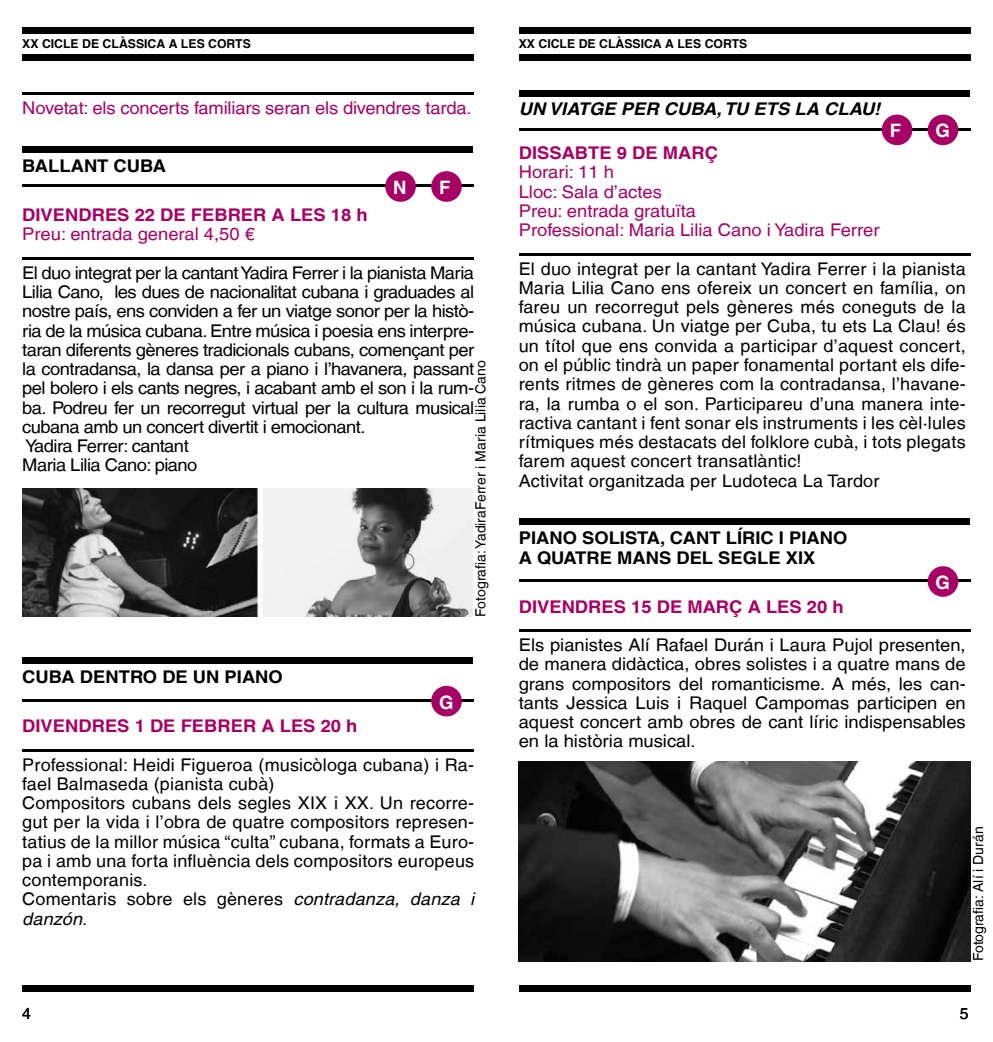
<style>
.page{position:relative;width:993px;height:1042px;background:#fff}
.page>*{position:absolute;margin:0;border:0;box-sizing:border-box;transform-origin:0 0}
.t1{font:700 18.55px "Helvetica LT";color:#fff}
.t2{font:17.5px/19.2px "Helvetica LT";letter-spacing:.01em;color:#000}
.t3{font:17.5px/19.2px "Helvetica LT";letter-spacing:-.03em;color:#000;scale:1.05 1}
.t4{font:17.5px/19.2px "Helvetica LT";letter-spacing:.01em;color:#000;text-align:justify;scale:1.05 1}
.t5{font:17.5px/19.2px "Helvetica LT";color:#a70064;scale:1.05 1}
.t6{font:700 17.5px "Helvetica LT";color:#a70064;scale:1.05 1}
.t7{font:700 17.5px/19.2px "Helvetica LT";color:#000;scale:1.05 1}
.t8{font:italic 700 17.5px "Helvetica LT";color:#000;scale:1.05 1}
.t9{font:15.75px "Helvetica LT";color:#000}
.t10{font:14px "Helvetica LT";color:#000}
.t11{font:700 12.25px "Helvetica LT";color:#000}
.s1{font-style:italic}
</style>
<div class="page">
<div style="left:518px;top:90px;width:451px;height:6px;background:#000"></div>
<hr style="left:518px;top:128px;width:452px;height:3px;background:#000">
<div style="left:927px;top:115px;width:30px;height:30px;background:#a70064;border-radius:50%"></div>
<div style="left:881px;top:115px;width:31px;height:30px;background:#a70064;border-radius:50%"></div>
<hr style="left:518px;top:253px;width:452px;height:2px;background:#000">
<div style="left:518px;top:519px;width:451px;height:6px;background:#000"></div>
<hr style="left:518px;top:579px;width:452px;height:3px;background:#000">
<div style="left:927px;top:566px;width:30px;height:31px;background:#a70064;border-radius:50%"></div>
<hr style="left:518px;top:629px;width:452px;height:3px;background:#000">
<div style="left:22px;top:27px;width:452px;height:6px;background:#000"></div>
<div style="left:518px;top:27px;width:452px;height:6px;background:#000"></div>
<div style="left:22px;top:54px;width:452px;height:6px;background:#000"></div>
<div style="left:22px;top:985px;width:452px;height:6px;background:#000"></div>
<div style="left:518px;top:54px;width:452px;height:6px;background:#000"></div>
<div style="left:518px;top:985px;width:452px;height:6px;background:#000"></div>
<hr style="left:22px;top:92px;width:452px;height:3px;background:#000">
<div style="left:22px;top:147px;width:451px;height:6px;background:#000"></div>
<hr style="left:22px;top:184px;width:452px;height:3px;background:#000">
<div style="left:431px;top:171px;width:30px;height:31px;background:#a70064;border-radius:50%"></div>
<div style="left:385px;top:171px;width:31px;height:31px;background:#a70064;border-radius:50%"></div>
<hr style="left:22px;top:257px;width:452px;height:3px;background:#000">
<div style="left:22px;top:658px;width:451px;height:6px;background:#000"></div>
<hr style="left:22px;top:699px;width:452px;height:3px;background:#000">
<div style="left:431px;top:686px;width:30px;height:30px;background:#a70064;border-radius:50%"></div>
<hr style="left:22px;top:749px;width:452px;height:2px;background:#000">
<img style="left:22px;top:489px;width:450px;height:128px">
<img style="left:518px;top:761px;width:452px;height:200px">
<p class="t11" style="left:22px;top:36px;width:230px">XX CICLE DE CLÀSSICA A LES CORTS</p>
<p class="t11" style="left:518px;top:36px;width:230px">XX CICLE DE CLÀSSICA A LES CORTS</p>
<p class="t5" style="left:22px;top:98px;width:429px">Novetat: els concerts familiars seran els divendres tarda.</p>
<p class="t7" style="left:22px;top:156px;width:138px">BALLANT CUBA</p>
<p class="t1" style="left:393px;top:176px;width:15px">N</p>
<p class="t1" style="left:439px;top:176px;width:13px">F</p>
<p class="t6" style="left:22px;top:204px;width:330px">DIVENDRES 22 DE FEBRER A LES 18 h</p>
<p class="t5" style="left:22px;top:224px;width:223px">Preu: entrada general 4,50 €</p>
<p class="t3" style="left:22px;top:263px;width:432px">El duo integrat per la cantant Yadira Ferrer i la pianista Maria Lilia Cano, les dues de nacionalitat cubana i graduades al nostre país, ens conviden a fer un viatge sonor per la histò&shy;ria de la música cubana. Entre música i poesia ens interpre&shy;taran diferents gèneres tradicionals cubans, començant per la contradansa, la dansa per a piano i l’havanera, passant pel bolero i els cants negres, i acabant amb el son i la rum&shy;ba. Podreu fer un recorregut virtual per la cultura musical cubana amb un concert divertit i emocionant.<br>Yadira Ferrer: cantant<br>Maria Lilia Cano: piano</p>
<p class="t10" style="left:472px;top:617px;width:258px;rotate:-90deg">Fotografia: YadiraFerrer i Maria Lilia Cano</p>
<p class="t7" style="left:22px;top:667px;width:250px">CUBA DENTRO DE UN PIANO</p>
<p class="t1" style="left:439px;top:691px;width:16px">G</p>
<p class="t6" style="left:22px;top:715px;width:320px">DIVENDRES 1 DE FEBRER A LES 20 h</p>
<p class="t2" style="left:22px;top:755px;width:453px">Professional: Heidi Figueroa (musicòloga cubana) i Ra&shy;fael Balmaseda (pianista cubà)<br>Compositors cubans dels segles XIX i XX. Un recorre&shy;gut per la vida i l’obra de quatre compositors represen&shy;tatius de la millor música “culta” cubana, formats a Euro&shy;pa i amb una forta influència dels compositors europeus contemporanis.<br>Comentaris sobre els gèneres <span class="s1">contradanza, danza i danzón</span>.</p>
<p class="t8" style="left:518px;top:99px;width:346px">UN VIATGE PER CUBA, TU ETS LA CLAU!</p>
<p class="t1" style="left:889px;top:120px;width:13px">F</p>
<p class="t1" style="left:935px;top:120px;width:16px">G</p>
<p class="t6" style="left:518px;top:142px;width:191px">DISSABTE 9 DE MARÇ</p>
<p class="t5" style="left:518px;top:163px;width:345px">Horari: 11 h<br>Lloc: Sala d’actes<br>Preu: entrada gratuïta<br>Professional: Maria Lilia Cano i Yadira Ferrer</p>
<p class="t2" style="left:518px;top:259px;width:448px">El duo integrat per la cantant Yadira Ferrer i la pianista Maria Lilia Cano ens ofereix un concert en família, on fareu un recorregut pels gèneres més coneguts de la música cubana. Un viatge per Cuba, tu ets La Clau! és un títol que ens convida a participar d’aquest concert, on el públic tindrà un paper fonamental portant els dife&shy;rents ritmes de gèneres com la contradansa, l’havane&shy;ra, la rumba o el son. Participareu d’una manera inte&shy;ractiva cantant i fent sonar els instruments i les cèl·lules rítmiques més destacats del folklore cubà, i tots plegats farem aquest concert transatlàntic!<br>Activitat organitzada per Ludoteca La Tardor</p>
<p class="t7" style="left:518px;top:528px;width:314px">PIANO SOLISTA, CANT LÍRIC I PIANO<br>A QUATRE MANS DEL SEGLE XIX</p>
<p class="t1" style="left:935px;top:571px;width:16px">G</p>
<p class="t6" style="left:518px;top:596px;width:311px">DIVENDRES 15 DE MARÇ A LES 20 h</p>
<p class="t4" style="left:518px;top:635px;width:427px">Els pianistes Alí Rafael Durán i Laura Pujol presenten, de manera didàctica, obres solistes i a quatre mans de grans compositors del romanticisme. A més, les can&shy;tants Jessica Luis i Raquel Campomas participen en aquest concert amb obres de cant líric indispensables en la història musical.</p>
<p class="t10" style="left:969px;top:961px;width:136px;rotate:-90deg">Fotografia: Alí i Durán</p>
<p class="t9" style="left:22px;top:1004px;width:10px">4</p>
<p class="t9" style="left:959px;top:1004px;width:10px">5</p>
</div>
